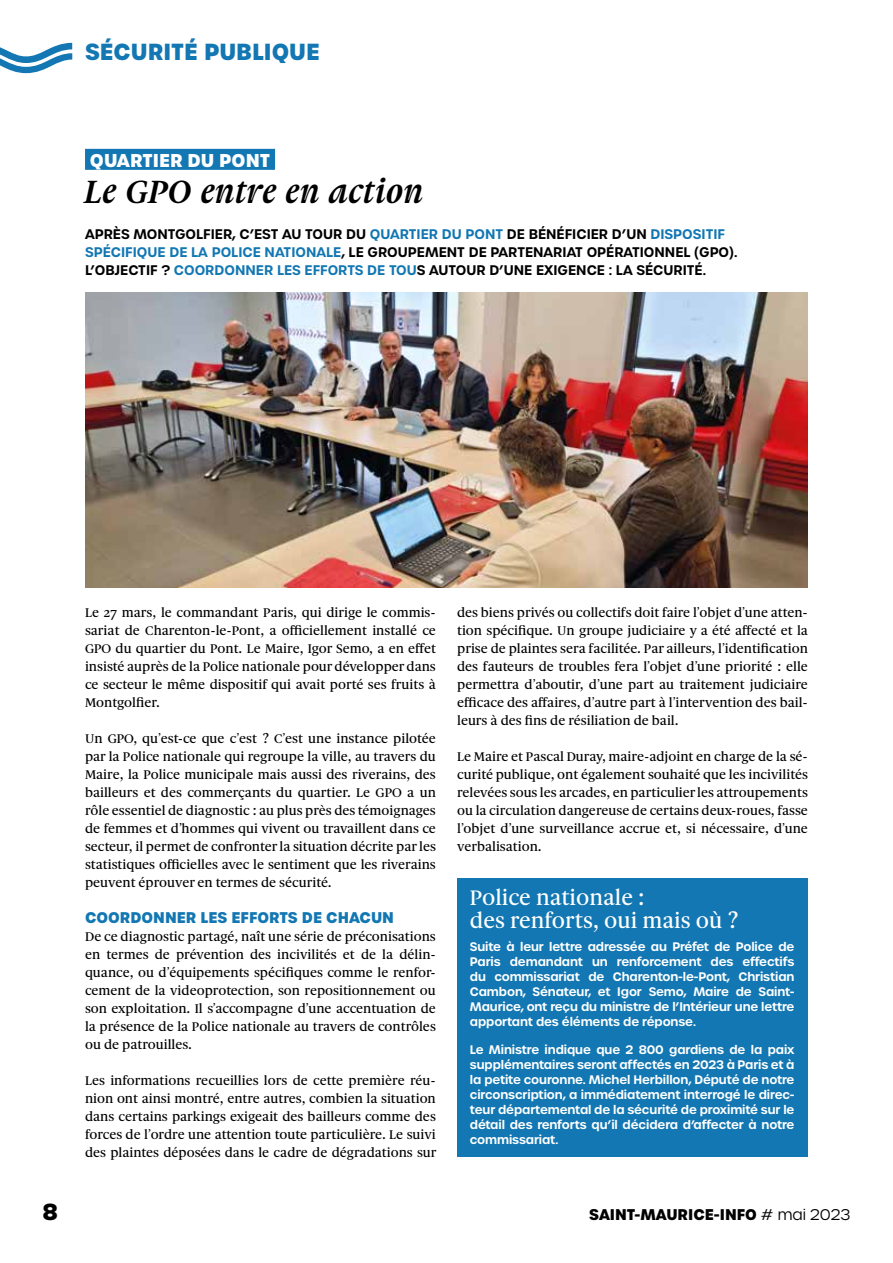
<style>
.page{position:relative;width:893px;height:1263px;background:#fff}
.page>*{position:absolute;margin:0;border:0;box-sizing:border-box;transform-origin:0 0}
.t1{font:italic 700 34.5px "Gauthier FY";color:#000}
.t2{font:500 22.5px/22.5px "Gauthier FY";color:#fff}
.t3{font:700 22.5px "Urbane";color:#1277b2}
.t4{font:700 22.5px "Urbane";color:#000}
.t5{font:700 18px "Urbane";color:#fff}
.t6{font:700 15px "Urbane";color:#1277b2}
.t7{font:700 15px "Urbane";color:#000}
.t8{font:500 13.5px/18px "Gauthier FY";color:#000;text-align:justify}
.t9{font:600 13.5px/18px "Urbane";color:#000}
.t10{font:600 12px/15px "Urbane";letter-spacing:-.01em;color:#fff;text-align:justify}
.s1{color:#1277b2}
.s2{font-weight:300}
</style>
<div class="page">
<img style="left:85px;top:293px;width:722px;height:294px">
<svg style="left:0;top:43px;width:72px;height:30px"></svg>
<div style="left:85px;top:149px;width:190px;height:21px;background:#1277b2"></div>
<div style="left:457px;top:878px;width:350px;height:279px;background:#1277b2"></div>
<h2 class="t3" style="left:85px;top:36px;width:236px">SÉCURITÉ PUBLIQUE</h2>
<h3 class="t5" style="left:90px;top:148px;width:182px">QUARTIER DU PONT</h3>
<h1 class="t1" style="left:85px;top:170px;width:341px">Le GPO entre en action</h1>
<p class="t9" style="left:85px;top:225px;width:654px">APRÈS MONTGOLFIER, C’EST AU TOUR DU <span class="s1">QUARTIER DU PONT</span> DE BÉNÉFICIER D’UN <span class="s1">DISPOSITIF<br>SPÉCIFIQUE DE LA POLICE NATIONALE</span>, LE GROUPEMENT DE PARTENARIAT OPÉRATIONNEL (GPO).<br>L’OBJECTIF ? <span class="s1">COORDONNER LES EFFORTS DE TOU</span>S AUTOUR D’UNE EXIGENCE : LA SÉCURITÉ.</p>
<p class="t8" style="left:85px;top:603px;width:352px">Le 27 mars, le commandant Paris, qui dirige le commis&shy;sariat de Charenton-le-Pont, a officiellement installé ce GPO du quartier du Pont. Le Maire, Igor Semo, a en effet insisté auprès de la Police nationale pour développer dans ce secteur le même dispositif qui avait porté ses fruits à Montgolfier.</p>
<p class="t8" style="left:85px;top:729px;width:352px">Un GPO, qu’est-ce que c’est ? C’est une instance pilotée par la Police nationale qui regroupe la ville, au travers du Maire, la Police municipale mais aussi des riverains, des bailleurs et des commerçants du quartier. Le GPO a un rôle essentiel de diagnostic : au plus près des témoignages de femmes et d’hommes qui vivent ou travaillent dans ce secteur, il permet de confronter la situation décrite par les statistiques officielles avec le sentiment que les riverains peuvent éprouver en termes de sécurité.</p>
<p class="t6" style="left:85px;top:907px;width:311px">COORDONNER LES EFFORTS DE CHACUN</p>
<p class="t8" style="left:85px;top:927px;width:352px">De ce diagnostic partagé, naît une série de préconisations en termes de prévention des incivilités et de la délin&shy;quance, ou d’équipements spécifiques comme le renfor&shy;cement de la videoprotection, son repositionnement ou son exploitation. Il s’accompagne d’une accentuation de la présence de la Police nationale au travers de contrôles ou de patrouilles.</p>
<p class="t8" style="left:85px;top:1071px;width:353px">Les informations recueillies lors de cette première réu&shy;nion ont ainsi montré, entre autres, combien la situation dans certains parkings exigeait des bailleurs comme des forces de l’ordre une attention toute particulière. Le suivi des plaintes déposées dans le cadre de dégradations sur</p>
<p class="t8" style="left:457px;top:603px;width:352px">des biens privés ou collectifs doit faire l’objet d’une atten&shy;tion spécifique. Un groupe judiciaire y a été affecté et la prise de plaintes sera facilitée. Par ailleurs, l’identification des fauteurs de troubles fera l’objet d’une priorité : elle permettra d’aboutir, d’une part au traitement judiciaire efficace des affaires, d’autre part à l’intervention des bail&shy;leurs à des fins de résiliation de bail.</p>
<p class="t8" style="left:457px;top:747px;width:352px">Le Maire et Pascal Duray, maire-adjoint en charge de la sé&shy;curité publique, ont également souhaité que les incivilités relevées sous les arcades, en particulier les attroupements ou la circulation dangereuse de certains deux-roues, fasse l’objet d’une surveillance accrue et, si nécessaire, d’une verbalisation.</p>
<h2 class="t2" style="left:470px;top:886px;width:270px">Police nationale :<br>des renforts, oui mais où ?</h2>
<p class="t10" style="left:470px;top:939px;width:326px">Suite à leur lettre adressée au Préfet de Police de Paris demandant un renforcement des effectifs du commissariat de Charenton-le-Pont, Christian Cambon, Sénateur, et Igor Semo, Maire de Saint-Maurice, ont reçu du ministre de l’Intérieur une lettre apportant des éléments de réponse.</p>
<p class="t10" style="left:470px;top:1042px;width:326px">Le Ministre indique que 2 800 gardiens de la paix supplémentaires seront affectés en 2023 à Paris et à la petite couronne. Michel Herbillon, Député de notre circonscription, a immédiatement interrogé le direc&shy;teur départemental de la sécurité de proximité sur le détail des renforts qu’il décidera d’affecter à notre commissariat.</p>
<h2 class="t4" style="left:43px;top:1197px;width:17px">8</h2>
<p class="t7" style="left:589px;top:1204px;width:263px">SAINT-MAURICE-INFO <span class="s2"># mai 2023</span></p>
</div>
